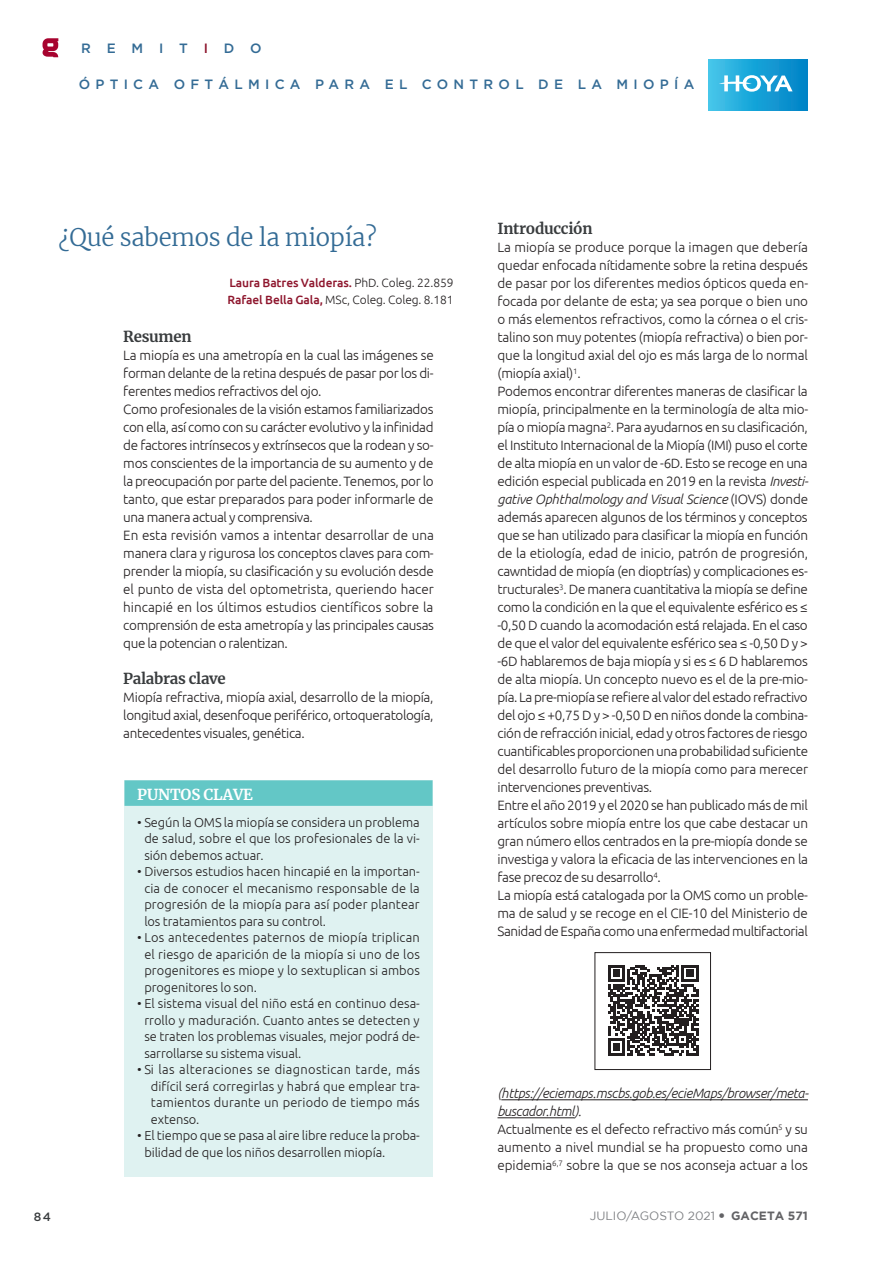
<style>
.page{position:relative;width:893px;height:1263px;background:#fff}
.page>*{position:absolute;margin:0;border:0;box-sizing:border-box;transform-origin:0 0}
.t1{font:300 24px "Merriweather";letter-spacing:-.01em;color:#336b95}
.t2{font:700 15px "Merriweather";letter-spacing:-.02em;color:#393c3e}
.t3{font:700 15px "Merriweather";letter-spacing:-.005em;color:#fff}
.t4{font:300 13.5px/18px "Ubuntu";letter-spacing:-.02em;color:#231f20}
.t5{font:500 13.5px "Gotham";letter-spacing:.39em;color:#336b95}
.t6{font:500 13.5px "Gotham";color:#8e162d}
.t7{font:300 12.9px/16.5px "Ubuntu";letter-spacing:-.005em;color:#231f20;text-align:justify}
.t8{font:300 12px/16.5px "Ubuntu";letter-spacing:-.005em;color:#231f20}
.t9{font:12px "Gotham";color:#808285}
.t10{font:700 12px "Gotham";color:#636366}
.t11{font:500 12px "Gotham";color:#393c3e}
.s1{font-weight:500;color:#8e162d}
.s2{font-style:italic}
</style>
<div class="page">
<div style="left:708px;top:60px;width:100px;height:51px;background:linear-gradient(to right,#3fc5ea,#0081c6)"></div>
<svg style="left:719px;top:75px;width:74px;height:17px"></svg>
<svg style="left:43px;top:38px;width:15px;height:19px"></svg>
<div style="left:124px;top:780px;width:309px;height:397px;background:#dff2f1"></div>
<div style="left:124px;top:780px;width:309px;height:26px;background:#63c7c6"></div>
<hr style="left:501px;top:1099px;width:307px;height:1px;background:#231f20">
<hr style="left:497px;top:1117px;width:77px;height:1px;background:#231f20">
<svg style="left:608px;top:965px;width:91px;height:90px"></svg>
<div style="left:595px;top:952px;width:116px;height:118px;border:1px solid #231f20"></div>
<p class="t5" style="left:81px;top:40px;width:22px">REMIT</p>
<p class="t6" style="left:204px;top:40px;width:3px">I</p>
<p class="t5" style="left:224px;top:40px;width:19px">DO</p>
<p class="t5" style="left:79px;top:76px;width:617px">ÓPTICA OFTÁLMICA PARA EL CONTROL DE LA MIOPÍA</p>
<h1 class="t1" style="left:58px;top:220px;width:320px">¿Qué sabemos de la miopía?</h1>
<p class="t8" style="left:228px;top:274px;width:227px"><span class="s1">Laura Batres Valderas.</span> PhD. Coleg. 22.859<br><span class="s1">Rafael Bella Gala,</span> MSc, Coleg. Coleg. 8.181</p>
<p class="t2" style="left:123px;top:326px;width:70px">Resumen</p>
<p class="t4" style="left:123px;top:346px;width:312px">La miopía es una ametropía en la cual las imágenes se forman delante de la retina después de pasar por los di&shy;ferentes medios refractivos del ojo.<br>Como profesionales de la visión estamos familiarizados con ella, así como con su carácter evolutivo y la infinidad de factores intrínsecos y extrínsecos que la rodean y so&shy;mos conscientes de la importancia de su aumento y de la preocupación por parte del paciente. Tenemos, por lo tanto, que estar preparados para poder informarle de una manera actual y comprensiva.<br>En esta revisión vamos a intentar desarrollar de una manera clara y rigurosa los conceptos claves para com&shy;prender la miopía, su clasificación y su evolución desde el punto de vista del optometrista, queriendo hacer hincapié en los últimos estudios científicos sobre la comprensión de esta ametropía y las principales causas que la potencian o ralentizan.</p>
<p class="t2" style="left:123px;top:668px;width:104px">Palabras clave</p>
<p class="t4" style="left:123px;top:688px;width:312px;text-align:justify">Miopía refractiva, miopía axial, desarrollo de la miopía, longitud axial, desenfoque periférico, ortoqueratología, antecedentes visuales, genética.</p>
<p class="t3" style="left:137px;top:784px;width:117px">PUNTOS CLAVE</p>
<p class="t7" style="left:144px;top:813px;width:277px;text-indent:-7px">• Según la OMS la miopía se considera un problema de salud, sobre el que los profesionales de la vi&shy;sión debemos actuar.</p>
<p class="t7" style="left:144px;top:863px;width:277px;text-indent:-7px">• Diversos estudios hacen hincapié en la importan&shy;cia de conocer el mecanismo responsable de la progresión de la miopía para así poder plantear los tratamientos para su control.</p>
<p class="t7" style="left:144px;top:929px;width:277px;text-indent:-7px">• Los antecedentes paternos de miopía triplican el riesgo de aparición de la miopía si uno de los progenitores es miope y lo sextuplican si ambos progenitores lo son.</p>
<p class="t7" style="left:144px;top:995px;width:277px;text-indent:-7px">• El sistema visual del niño está en continuo desa&shy;rrollo y maduración. Cuanto antes se detecten y se traten los problemas visuales, mejor podrá de&shy;sarrollarse su sistema visual.</p>
<p class="t7" style="left:151px;top:1061px;width:270px;text-indent:-14px">• Si las alteraciones se diagnostican tarde, más difícil será corregirlas y habrá que emplear tra&shy;tamientos durante un periodo de tiempo más extenso.</p>
<p class="t7" style="left:144px;top:1127px;width:277px;text-indent:-7px">• El tiempo que se pasa al aire libre reduce la proba&shy;bilidad de que los niños desarrollen miopía.</p>
<p class="t2" style="left:497px;top:218px;width:97px">Introducción</p>
<p class="t4" style="left:497px;top:238px;width:313px">La miopía se produce porque la imagen que debería quedar enfocada nítidamente sobre la retina después de pasar por los diferentes medios ópticos queda en&shy;focada por delante de esta; ya sea porque o bien uno o más elementos refractivos, como la córnea o el cris&shy;talino son muy potentes (miopía refractiva) o bien por&shy;que la longitud axial del ojo es más larga de lo normal (miopía axial)<sup>1</sup>.<br>Podemos encontrar diferentes maneras de clasificar la miopía, principalmente en la terminología de alta mio&shy;pía o miopía magna<sup>2</sup>. Para ayudarnos en su clasificación, el Instituto Internacional de la Miopía (IMI) puso el corte de alta miopía en un valor de -6D. Esto se recoge en una edición especial publicada en 2019 en la revista <span class="s2">Investi&shy;gative Ophthalmology and Visual Science</span> (IOVS) donde además aparecen algunos de los términos y conceptos que se han utilizado para clasificar la miopía en función de la etiología, edad de inicio, patrón de progresión, cawntidad de miopía (en dioptrías) y complicaciones es&shy;tructurales<sup>3</sup>. De manera cuantitativa la miopía se define como la condición en la que el equivalente esférico es ≤ -0,50 D cuando la acomodación está relajada. En el caso de que el valor del equivalente esférico sea ≤ -0,50 D y &gt; -6D hablaremos de baja miopía y si es ≤ 6 D hablaremos de alta miopía. Un concepto nuevo es el de la pre-mio&shy;pía. La pre-miopía se refiere al valor del estado refractivo del ojo ≤ +0,75 D y &gt; -0,50 D en niños donde la combina&shy;ción de refracción inicial, edad y otros factores de riesgo cuantificables proporcionen una probabilidad suficiente del desarrollo futuro de la miopía como para merecer intervenciones preventivas.<br>Entre el año 2019 y el 2020 se han publicado más de mil artículos sobre miopía entre los que cabe destacar un gran número ellos centrados en la pre-miopía donde se investiga y valora la eficacia de las intervenciones en la fase precoz de su desarrollo<sup>4</sup>.<br>La miopía está catalogada por la OMS como un proble&shy;ma de salud y se recoge en el CIE-10 del Ministerio de Sanidad de España como una enfermedad multifactorial</p>
<p class="t4" style="left:497px;top:1084px;width:313px"><span class="s2">(https://eciemaps.mscbs.gob.es/ecieMaps/browser/meta&shy;buscador.html).<br></span>Actualmente es el defecto refractivo más común<sup>5</sup> y su aumento a nivel mundial se ha propuesto como una epidemia<sup>6,7</sup> sobre la que se nos aconseja actuar a los</p>
<p class="t11" style="left:34px;top:1210px;width:18px">84</p>
<p class="t9" style="left:590px;top:1209px;width:127px">JULIO/AGOSTO 2021</p>
<p class="t10" style="left:731px;top:1209px;width:78px">GACETA 571</p>
</div>
